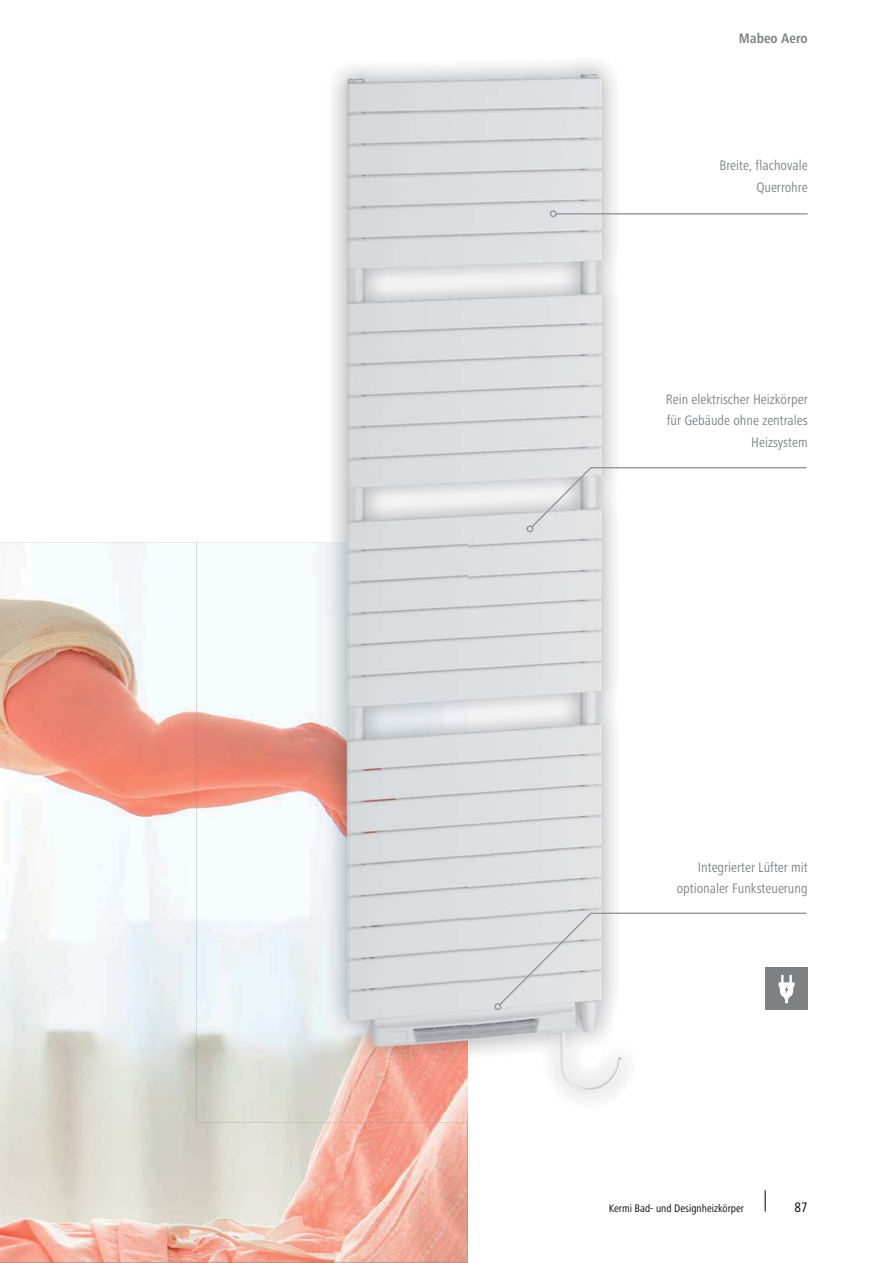
<style>
.page{position:relative;width:893px;height:1263px;background:#fff}
.page>*{position:absolute;margin:0;border:0;box-sizing:border-box;transform-origin:0 0}
.t1{font:condensed 14.25px/21.3px "Frutiger Next LTW1 G";color:#7e8084;text-align:right}
.t2{font:700 condensed 14.25px "Frutiger Next LTW1 G";color:#7e8084}
.t3{font:condensed 14.25px "Frutiger Next LTW1 G";color:#000}
.t4{font:condensed 11.25px "Frutiger Next LTW1 G";color:#000}
</style>
<div class="page">
<svg style="left:765px;top:1190px;width:1px;height:22px"></svg>
<img style="left:0;top:542px;width:468px;height:721px">
<img style="left:196px;top:542px;width:136px;height:580px">
<img style="left:332px;top:1112px;width:136px;height:10px">
<img style="left:332px;top:61px;width:284px;height:521px">
<img style="left:468px;top:582px;width:160px;height:520px">
<img style="left:325px;top:542px;width:143px;height:570px">
<hr style="left:556px;top:213px;width:252px;height:2px;background:#92959a">
<div style="left:550px;top:210px;width:7px;height:7px;border:1px solid #92959a;border-radius:50%"></div>
<div style="left:494px;top:1003px;width:7px;height:7px;border:1px solid #92959a;border-radius:50%"></div>
<svg style="left:530px;top:466px;width:277px;height:63px"></svg>
<div style="left:526px;top:525px;width:7px;height:7px;border:1px solid #92959a;border-radius:50%"></div>
<div style="left:765px;top:967px;width:43px;height:42px;background:#7e8084"></div>
<svg style="left:498px;top:912px;width:309px;height:95px"></svg>
<p class="t2" style="left:739px;top:32px;width:70px">Mabeo Aero</p>
<p class="t1" style="left:719px;top:156px;width:90px">Breite, flachovale<br>Querrohre</p>
<p class="t1" style="left:666px;top:390px;width:143px">Rein elektrischer Heizkörper für Gebäude ohne zentrales<br>Heizsystem</p>
<p class="t1" style="left:677px;top:857px;width:132px">Integrierter Lüfter mit optionaler Funksteuerung</p>
<p class="t4" style="left:609px;top:1203px;width:136px">Kermi Bad- und Designheizkörper</p>
<p class="t3" style="left:794px;top:1201px;width:15px">87</p>
</div>
